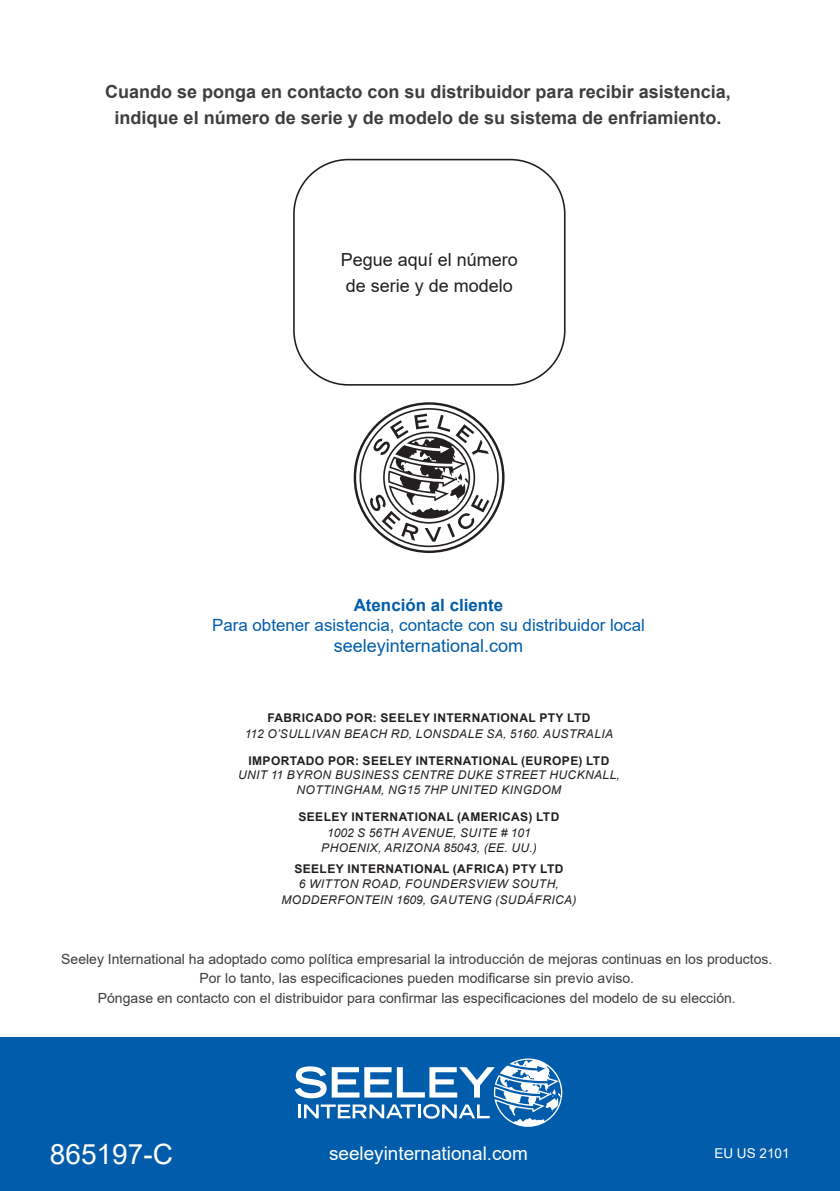
<style>
.page{position:relative;width:840px;height:1191px;background:#fff}
.page>*{position:absolute;margin:0;border:0;box-sizing:border-box;transform-origin:0 0}
.SUB_SUB_head{font:28px "Arial";color:#fff}
.SUB_SUB_head-2{font:19px "Arial";color:#fff}
.SUB_SUB_head-3{font:700 18px/26px "Arial";color:#3e3e3f;text-align:center}
.Body{font:18px/26px "Arial";color:#231f20}
.SUB_SUB_head-4{font:18px "Arial";color:#015dab}
.SUB_SUB_head-5{font:17px/19.6px "Arial";color:#015dab;text-align:center}
.SUB_SUB_head-6{font:14px/19.6px "Arial";color:#3e3e3f;text-align:center}
.SUB_SUB_head-7{font:13.6px "Arial";color:#fff}
.Illustration_Caption{font:italic 12px/15.4px "Arial";letter-spacing:.035em;color:#231f20;text-align:center}
.s1{font-weight:700}
.s2{font-weight:700;font-style:normal}
</style>
<div class="page">
<div style="left:0;top:1037px;width:839px;height:154px;background:#015dab"></div>
<div style="left:293px;top:159px;width:272px;height:227px;border:2px solid #231f20;border-radius:54px"></div>
<svg style="left:353px;top:402px;width:151px;height:151px"></svg>
<svg style="left:294px;top:1058px;width:268px;height:68px"></svg>
<p class="SUB_SUB_head-3" style="left:105px;top:79px;width:627px">Cuando se ponga en contacto con su distribuidor para recibir asistencia, indique el número de serie y de modelo de su sistema de enfriamiento.</p>
<p class="Body" style="left:340px;top:247px;width:179px">Pegue aquí el número de serie y de modelo</p>
<p class="SUB_SUB_head-5" style="left:212px;top:595px;width:434px"><span class="s1">Atención al cliente<br></span>Para obtener asistencia, contacte con su distribuidor local</p>
<p class="SUB_SUB_head-4" style="left:333px;top:633px;width:191px">seeleyinternational.com</p>
<p class="Illustration_Caption" style="left:245px;top:710px;width:369px"><span class="s2">FABRICADO POR: SEELEY INTERNATIONAL PTY LTD<br></span>112 O’SULLIVAN BEACH RD, LONSDALE SA, 5160. AUSTRALIA</p>
<p class="Illustration_Caption" style="left:238px;top:753px;width:383px;line-height:14.4px"><span class="s2">IMPORTADO POR: SEELEY INTERNATIONAL (EUROPE) LTD<br></span>UNIT 11 BYRON BUSINESS CENTRE DUKE STREET HUCKNALL,</p>
<p class="Illustration_Caption" style="left:296px;top:782px;width:266px">NOTTINGHAM, NG15 7HP UNITED KINGDOM</p>
<p class="Illustration_Caption" style="left:298px;top:809px;width:262px"><span class="s2">SEELEY INTERNATIONAL (AMERICAS) LTD<br></span>1002 S 56TH AVENUE, SUITE # 101<br>PHOENIX, ARIZONA 85043, (EE. UU.)</p>
<p class="Illustration_Caption" style="left:281px;top:861px;width:296px"><span class="s2">SEELEY INTERNATIONAL (AFRICA) PTY LTD<br></span>6 WITTON ROAD, FOUNDERSVIEW SOUTH,<br>MODDERFONTEIN 1609, GAUTENG (SUDÁFRICA)</p>
<p class="SUB_SUB_head-6" style="left:61px;top:948px;width:712px">Seeley International ha adoptado como política empresarial la introducción de mejoras continuas en los productos.<br>Por lo tanto, las especificaciones pueden modificarse sin previo aviso.<br>Póngase en contacto con el distribuidor para confirmar las especificaciones del modelo de su elección.</p>
<p class="SUB_SUB_head" style="left:50px;top:1134px;width:124px">865197-C</p>
<p class="SUB_SUB_head-2" style="left:329px;top:1140px;width:200px">seeleyinternational.com</p>
<p class="SUB_SUB_head-7" style="left:714px;top:1143px;width:77px">EU US 2101</p>
</div>
